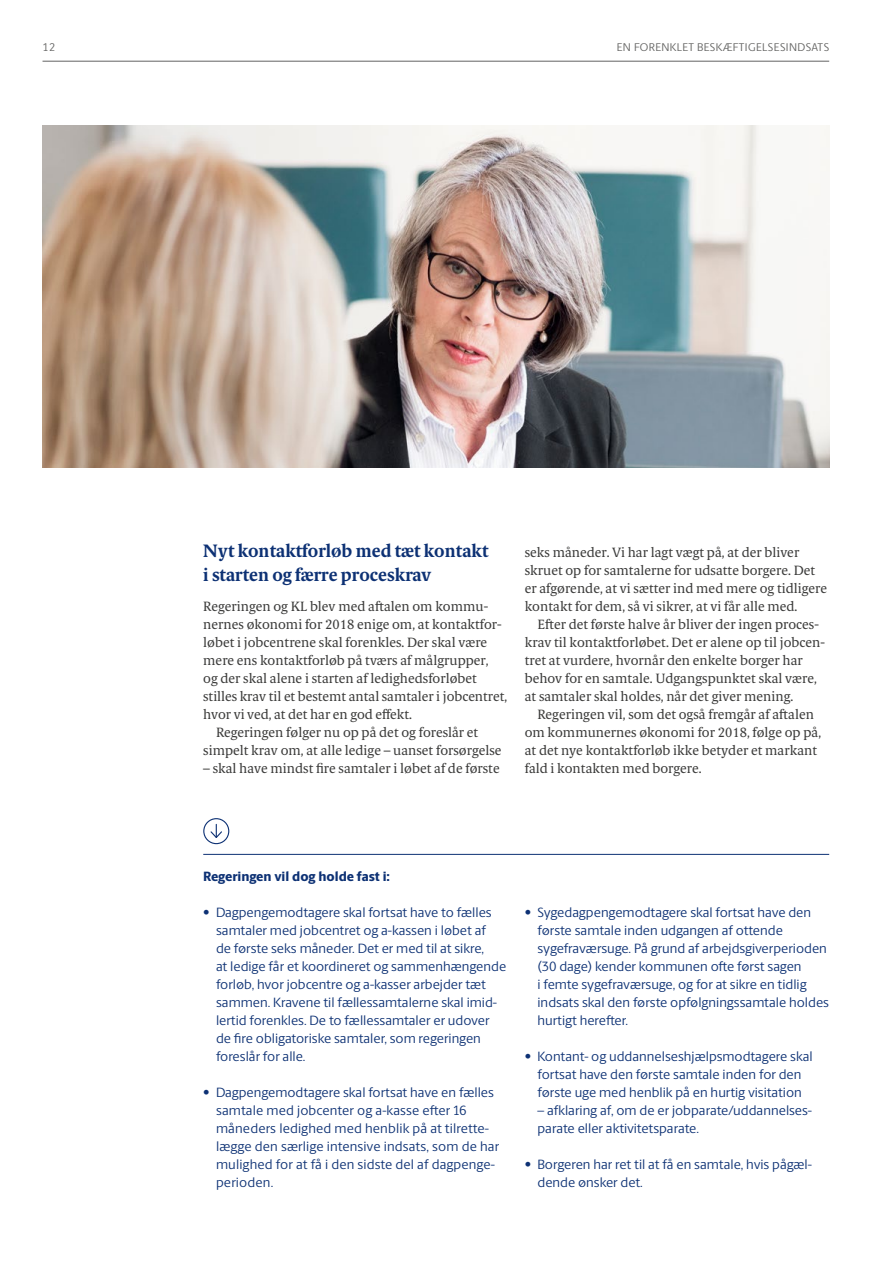
<style>
.page{position:relative;width:893px;height:1263px;background:#fff}
.page>*{position:absolute;margin:0;border:0;box-sizing:border-box;transform-origin:0 0}
.t1{font:700 18px/24px "Berlingske Serif Text";color:#0d3174}
.t2{font:13.5px/18px "Berlingske Sans";color:#0d3174}
.t3{font:13.5px/18px "Berlingske Serif Text";color:#3b3b3a}
.t4{font:800 13.5px "Berlingske Sans";color:#0d3174}
.t5{font:11.25px "Berlingske Sans";letter-spacing:.035em;color:#636362}
</style>
<div class="page">
<img style="left:43px;top:125px;width:786px;height:342px">
<div style="left:203px;top:818px;width:26px;height:26px;border:1px solid #0d3174;border-radius:50%"></div>
<svg style="left:210px;top:824px;width:12px;height:14px"></svg>
<hr style="left:203px;top:854px;width:626px;height:1px;background:#0d3174">
<hr style="left:43px;top:61px;width:786px;height:1px;background:#636362">
<p class="t5" style="left:43px;top:39px;width:14px">12</p>
<p class="t5" style="left:617px;top:39px;width:214px">EN FORENKLET BESKÆFTIGELSESINDSATS</p>
<h1 class="t1" style="left:203px;top:539px;width:287px">Nyt kontaktforløb med tæt kontakt i starten og færre proceskrav</h1>
<p class="t3" style="left:203px;top:597px;width:286px">Regeringen og KL blev med aftalen om kommu-</p>
<p class="t3" style="left:203px;top:615px;width:300px">nernes økonomi for 2018 enige om, at kontaktfor-</p>
<p class="t3" style="left:203px;top:633px;width:285px">løbet i jobcentrene skal forenkles. Der skal være</p>
<p class="t3" style="left:203px;top:651px;width:287px">mere ens kontaktforløb på tværs af målgrupper,</p>
<p class="t3" style="left:203px;top:669px;width:275px">og der skal alene i starten af ledighedsforløbet</p>
<p class="t3" style="left:203px;top:687px;width:306px">stilles krav til et bestemt antal samtaler i jobcentret,</p>
<p class="t3" style="left:203px;top:705px;width:210px">hvor vi ved, at det har en god effekt.</p>
<p class="t3" style="left:216px;top:723px;width:264px">Regeringen følger nu op på det og foreslår et</p>
<p class="t3" style="left:203px;top:741px;width:300px">simpelt krav om, at alle ledige – uanset forsørgelse</p>
<p class="t3" style="left:203px;top:759px;width:298px">– skal have mindst fire samtaler i løbet af de første</p>
<p class="t3" style="left:525px;top:543px;width:304px">seks måneder. Vi har lagt vægt på, at der bliver skruet op for samtalerne for udsatte borgere. Det er afgørende, at vi sætter ind med mere og tidligere kontakt for dem, så vi sikrer, at vi får alle med.</p>
<p class="t3" style="left:525px;top:615px;width:302px;text-indent:13px">Efter det første halve år bliver der ingen proces&shy;krav til kontaktforløbet. Det er alene op til jobcen&shy;tret at vurdere, hvornår den enkelte borger har behov for en samtale. Udgangspunktet skal være, at samtaler skal holdes, når det giver mening.</p>
<p class="t3" style="left:525px;top:705px;width:298px;text-indent:13px">Regeringen vil, som det også fremgår af aftalen om kommunernes økonomi for 2018, følge op på, at det nye kontaktforløb ikke betyder et markant fald i kontakten med borgere.</p>
<p class="t4" style="left:203px;top:866px;width:188px">Regeringen vil dog holde fast i:</p>
<p class="t2" style="left:216px;top:903px;width:292px;text-indent:-13px">• Dagpengemodtagere skal fortsat have to fælles samtaler med jobcentret og a-kassen i løbet af<br>de første seks måneder. Det er med til at sikre,<br>at ledige får et koordineret og sammenhængende forløb, hvor jobcentre og a-kasser arbejder tæt sammen. Kravene til fællessamtalerne skal imid&shy;lertid forenkles. De to fællessamtaler er udover de fire obligatoriske samtaler, som regeringen foreslår for alle.</p>
<p class="t2" style="left:216px;top:1083px;width:285px;text-indent:-13px">• Dagpengemodtagere skal fortsat have en fælles samtale med jobcenter og a-kasse efter 16 måneders ledighed med henblik på at tilrette&shy;lægge den særlige intensive indsats, som de har mulighed for at få i den sidste del af dagpenge&shy;perioden.</p>
<p class="t2" style="left:537px;top:903px;width:293px;text-indent:-13px">• Sygedagpengemodtagere skal fortsat have den første samtale inden udgangen af ottende sygefraværsuge. På grund af arbejdsgiverperioden (30 dage) kender kommunen ofte først sagen<br>i femte sygefraværsuge, og for at sikre en tidlig indsats skal den første opfølgningssamtale holdes hurtigt herefter.</p>
<p class="t2" style="left:525px;top:1047px;width:289px;text-align:center">• Kontant- og uddannelseshjælpsmodtagere skal fortsat have den første samtale inden for den første uge med henblik på en hurtig visitation</p>
<p class="t2" style="left:537px;top:1101px;width:276px">– afklaring af, om de er jobparate/uddannelses&shy;parate eller aktivitetsparate.</p>
<p class="t2" style="left:537px;top:1155px;width:276px;text-indent:-13px">• Borgeren har ret til at få en samtale, hvis pågæl&shy;dende ønsker det.</p>
</div>
